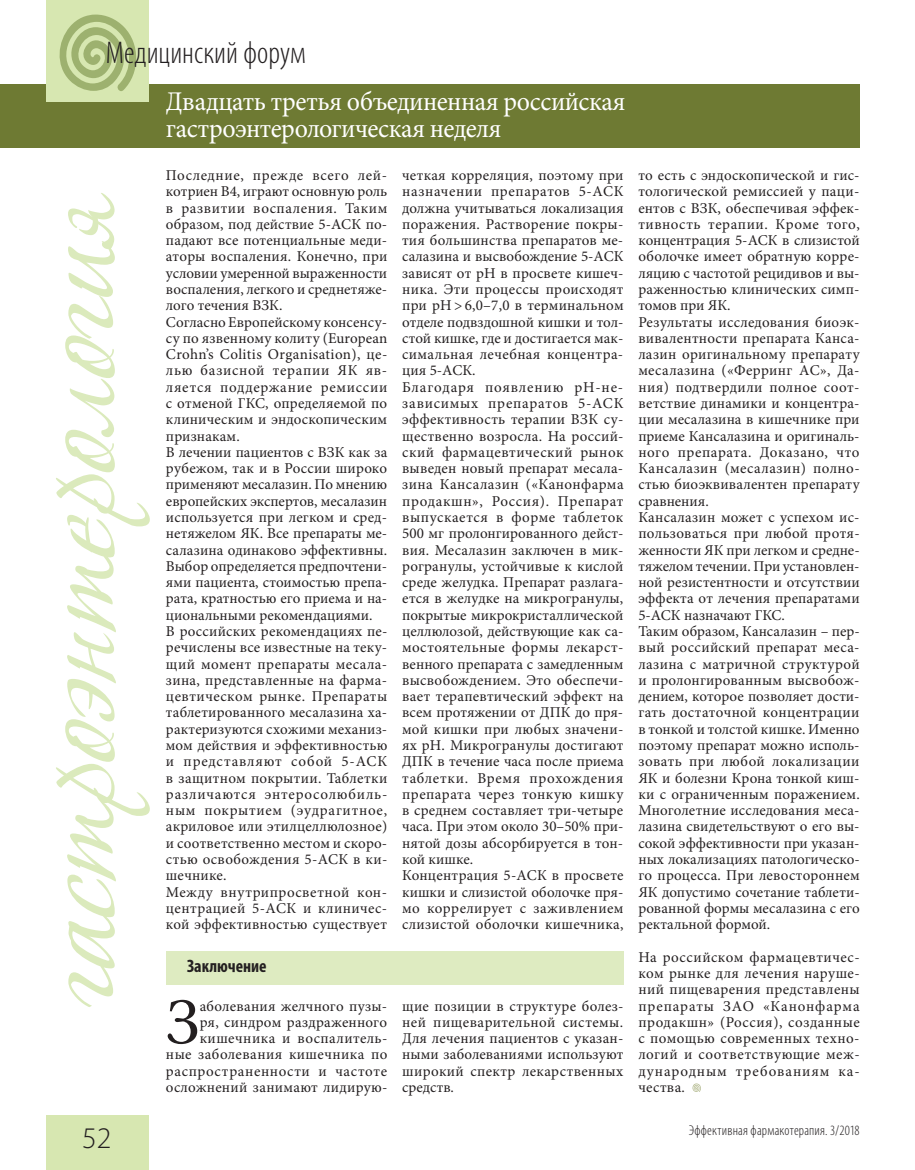
<style>
.page{position:relative;width:915px;height:1170px;background:#fff}
.page>*{position:absolute;margin:0;border:0;box-sizing:border-box;transform-origin:0 0}
.t1{font:65.1px "Minion Pro";color:#231f20}
.t2{font:300 condensed 31.5px "Myriad Pro";color:#231f20}
.t3{font:300 30px "Myriad Pro";color:#231f20}
.t4{font:27px/27px "Minion Pro";letter-spacing:-.02em;color:#fff;scale:.96 1}
.t5{font:700 condensed 18px "Myriad Pro";color:#231f20}
.t6{font:15px/16.2px "Minion Pro";letter-spacing:.015em;color:#231f20}
.t7{font:300 condensed 14.25px "Myriad Pro";letter-spacing:.015em;color:#231f20}
</style>
<div class="page">
<div style="left:47px;top:1114px;width:102px;height:55px;background:#d7e7b1"></div>
<svg style="left:56px;top:193px;width:94px;height:814px"></svg>
<div style="left:0;top:84px;width:859px;height:63px;background:#6e7a33"></div>
<div style="left:47px;top:0;width:102px;height:102px;background:#d7e7b1"></div>
<svg style="left:59px;top:15px;width:78px;height:76px"></svg>
<svg style="left:692px;top:1083px;width:9px;height:8px"></svg>
<div style="left:166px;top:951px;width:457px;height:33px;background:#deebc1"></div>
<h2 class="t2" style="left:106px;top:34px;width:201px">Медицинский форум</h2>
<h3 class="t4" style="left:166px;top:88px;width:480px">Двадцать третья объединенная российская гастроэнтерологическая неделя</h3>
<h3 class="t3" style="left:82px;top:1119px;width:31px">52</h3>
<p class="t6" style="left:166px;top:167px;width:223px">Последние, прежде всего лей&shy;котриен В4, играют основную роль в развитии воспаления. Таким образом, под действие 5-АСК по&shy;падают все потенциальные меди&shy;аторы воспаления. Конечно, при условии умеренной выраженности воспаления, легкого и среднетяже&shy;лого течения ВЗК.<br>Согласно Европейскому консенсу&shy;су по язвенному колиту (European<br>Crohn’s Colitis Organisation), це&shy;лью базисной терапии ЯК яв&shy;ляется поддержание ремиссии с отменой ГКС, определяемой по клиническим и эндоскопическим признакам.<br>В лечении пациентов с ВЗК как за рубежом, так и в России широко применяют месалазин. По мнению европейских экспертов, месалазин используется при легком и сред&shy;нетяжелом ЯК. Все препараты ме&shy;салазина одинаково эффективны.<br>Выбор определяется предпочтени&shy;ями пациента, стоимостью препа&shy;рата, кратностью его приема и на&shy;циональными рекомендациями.<br>В российских рекомендациях пе&shy;речислены все известные на теку&shy;щий момент препараты месала&shy;зина, представленные на фарма&shy;цевтическом рынке. Препараты таблетированного месалазина ха&shy;рактеризуются схожими механиз&shy;мом действия и эффективностью и представляют собой 5-АСК в защитном покрытии. Таблетки различаются энтеросолюбиль&shy;ным покрытием (эудрагитное, акриловое или этилцеллюлозное) и соответственно местом и скоро&shy;стью освобождения 5-АСК в ки&shy;шечнике.<br>Между внутрипросветной кон&shy;центрацией 5-АСК и клиничес&shy;кой эффективностью существует</p>
<p class="t6" style="left:402px;top:167px;width:223px">четкая корреляция, поэтому при назначении препаратов 5-АСК должна учитываться локализация поражения. Растворение покры&shy;тия большинства препаратов ме&shy;салазина и высвобождение 5-АСК зависят от рН в просвете кишеч&shy;ника. Эти процессы происходят при рН &gt; 6,0–7,0 в терминальном отделе подвздошной кишки и тол&shy;стой кишке, где и достигается мак&shy;симальная лечебная концентра&shy;ция 5-АСК.<br>Благодаря появлению рН-не&shy;зависимых препаратов 5-АСК эффективность терапии ВЗК су&shy;щественно возросла. На россий&shy;ский фармацевтический рынок выведен новый препарат месала&shy;зина Кансалазин («Канонфарма продакшн», Россия). Препарат выпускается в форме таблеток<br>500 мг пролонгированного дейст&shy;вия. Месалазин заключен в мик&shy;рогранулы, устойчивые к кислой среде желудка. Препарат разлага&shy;ется в желудке на микрогранулы, покрытые микрокристаллической целлюлозой, действующие как са&shy;мостоятельные формы лекарст&shy;венного препарата с замедленным высвобождением. Это обеспечи&shy;вает терапевтический эффект на всем протяжении от ДПК до пря&shy;мой кишки при любых значени&shy;ях рН. Микрогранулы достигают<br>ДПК в течение часа после приема таблетки. Время прохождения препарата через тонкую кишку в среднем составляет три-четыре часа. При этом около 30–50% при&shy;нятой дозы абсорбируется в тон&shy;кой кишке.<br>Концентрация 5-АСК в просвете кишки и слизистой оболочке пря&shy;мо коррелирует с заживлением слизистой оболочки кишечника,</p>
<p class="t5" style="left:187px;top:954px;width:81px">Заключение</p>
<p class="t6" style="left:166px;top:997px;width:223px;text-align:right">аболевания желчного пузы-<br>ря, синдром раздраженного кишечника и воспалитель-<br>ные заболевания кишечника по распространенности и частоте осложнений занимают лидирую-</p>
<h1 class="t1" style="left:166px;top:978px;width:35px">З</h1>
<p class="t6" style="left:402px;top:997px;width:223px;text-align:justify">щие позиции в структуре болез&shy;ней пищеварительной системы.<br>Для лечения пациентов с указан&shy;ными заболеваниями используют широкий спектр лекарственных средств.</p>
<p class="t6" style="left:638px;top:167px;width:223px">то есть с эндоскопической и гис&shy;тологической ремиссией у паци&shy;ентов с ВЗК, обеспечивая эффек&shy;тивность терапии. Кроме того, концентрация 5-АСК в слизистой оболочке имеет обратную корре&shy;ляцию с частотой рецидивов и вы&shy;раженностью клинических симп&shy;томов при ЯК.<br>Результаты исследования биоэк&shy;вивалентности препарата Канса&shy;лазин оригинальному препарату месалазина («Ферринг АС», Да&shy;ния) подтвердили полное соот&shy;ветствие динамики и концентра&shy;ции месалазина в кишечнике при приеме Кансалазина и оригиналь&shy;ного препарата. Доказано, что<br>Кансалазин (месалазин) полно&shy;стью биоэквивалентен препарату сравнения.<br>Кансалазин может с успехом ис&shy;пользоваться при любой протя&shy;женности ЯК при легком и средне&shy;тяжелом течении. При установлен&shy;ной резистентности и отсутствии эффекта от лечения препаратами<br>5-АСК назначают ГКС.<br>Таким образом, Кансалазин – пер&shy;вый российский препарат меса&shy;лазина с матричной структурой и пролонгированным высвобож&shy;дением, которое позволяет дости&shy;гать достаточной концентрации в тонкой и толстой кишке. Именно поэтому препарат можно исполь&shy;зовать при любой локализации<br>ЯК и болезни Крона тонкой киш&shy;ки с ограниченным поражением.<br>Многолетние исследования меса&shy;лазина свидетельствуют о его вы&shy;сокой эффективности при указан&shy;ных локализациях патологическо&shy;го процесса. При левостороннем<br>ЯК допустимо сочетание таблети&shy;рованной формы месалазина с его ректальной формой.</p>
<p class="t6" style="left:638px;top:948px;width:223px;text-align:justify">На российском фармацевтичес&shy;ком рынке для лечения наруше&shy;ний пищеварения представлены препараты ЗАО «Канонфарма продакшн» (Россия), созданные с помощью современных техно&shy;логий и соответствующие меж&shy;дународным требованиям ка&shy;чества.</p>
<p class="t7" style="left:688px;top:1121px;width:172px">Эффективная фармакотерапия. 3/2018</p>
</div>
